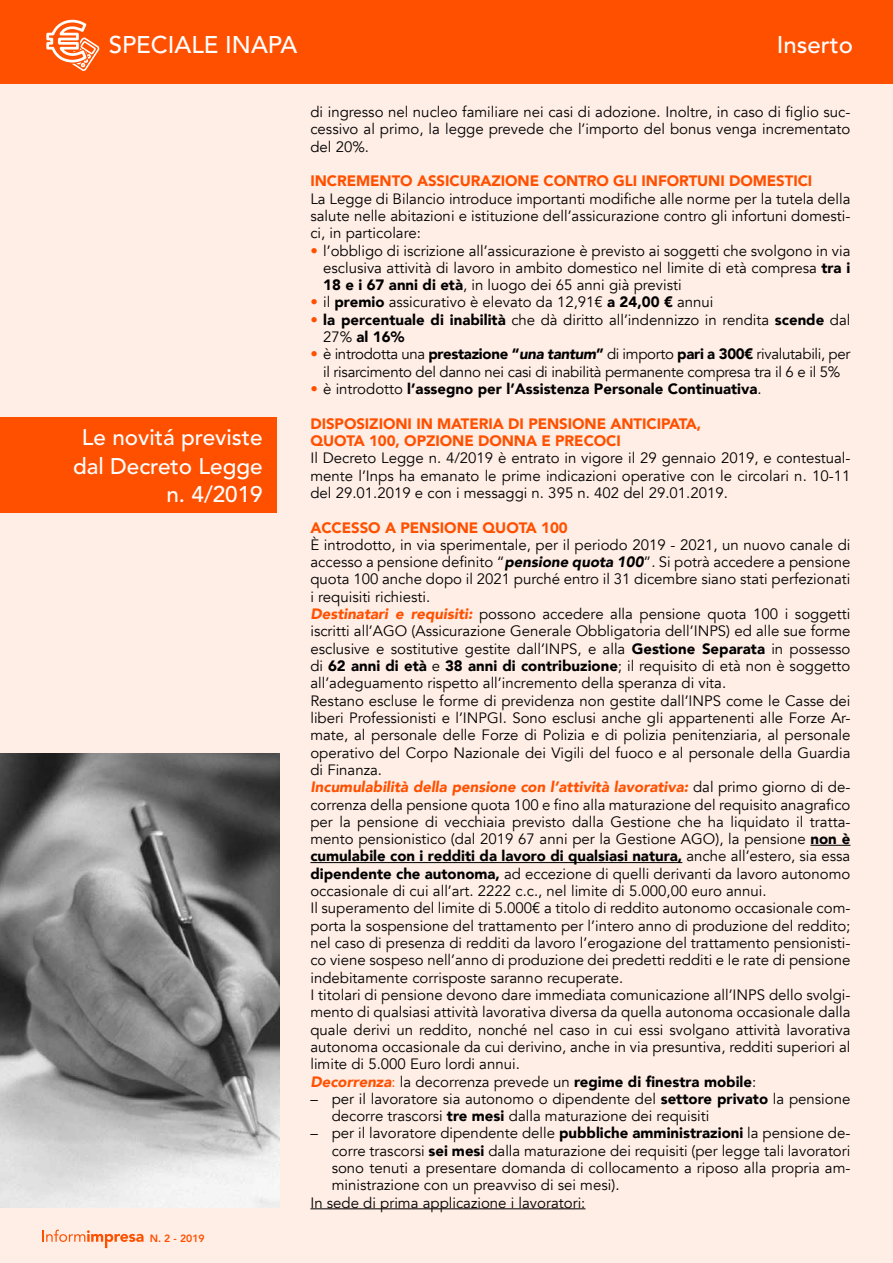
<style>
.page{position:relative;width:893px;height:1263px;background:#fff}
.page>*{position:absolute;margin:0;border:0;box-sizing:border-box;transform-origin:0 0}
.t1{font:500 24px "Avenir LT Std";color:#fff}
.t2{font:500 22.5px/28.5px "Avenir LT Std";color:#fff;text-align:right}
.t3{font:15px/17.2px "Avenir";color:#000;text-align:justify}
.t4{font:900 15px/17.2px "Avenir LT Std";letter-spacing:-.005em;color:#ff5000}
.t5{font:15px/17.2px "Avenir";letter-spacing:-.02em;color:#000;text-align:center}
.t6{font:900 15px "Avenir";color:#000}
.t7{font:800 10.5px "Avenir LT Std";color:#ff5000}
.s1{font-family:"Avenir LT Std";color:#ff5000}
.s2{font-weight:900}
.s3{font-weight:900;font-style:italic}
.s4{font-family:"Avenir LT Std";font-weight:400;color:#ff5000}
.s5{font-weight:400}
.s6{font-weight:900;font-style:italic;color:#ff5000}
.s7{color:#ff5000}
</style>
<div class="page">
<div style="left:0;top:74px;width:893px;height:1189px;background:#ffeee6"></div>
<div style="left:0;top:0;width:893px;height:83px;background:#ff5000"></div>
<svg style="left:46px;top:19px;width:54px;height:52px"></svg>
<svg style="left:43px;top:1229px;width:101px;height:19px"></svg>
<hr style="left:810px;top:845px;width:40px;height:1px;background:#000">
<hr style="left:310px;top:862px;width:372px;height:1px;background:#000">
<hr style="left:310px;top:1208px;width:275px;height:1px;background:#000">
<img style="left:0;top:753px;width:279px;height:455px">
<div style="left:0;top:417px;width:276px;height:96px;background:#ff5000"></div>
<h1 class="t1" style="left:109px;top:31px;width:190px">SPECIALE INAPA</h1>
<h1 class="t1" style="left:777px;top:31px;width:78px">Inserto</h1>
<h2 class="t2" style="left:73px;top:424px;width:191px">Le novitá previste dal Decreto Legge n. 4/2019</h2>
<p class="t7" style="left:150px;top:1232px;width:57px">N. 2 - 2019</p>
<p class="t3" style="left:310px;top:104px;width:542px">di ingresso nel nucleo familiare nei casi di adozione. Inoltre, in caso di figlio suc&shy;cessivo al primo, la legge prevede che l’importo del bonus venga incrementato del 20%.</p>
<p class="t4" style="left:310px;top:172px;width:503px">INCREMENTO ASSICURAZIONE CONTRO GLI INFORTUNI DOMESTICI</p>
<p class="t3" style="left:310px;top:190px;width:542px">La Legge di Bilancio introduce importanti modifiche alle norme per la tutela della salute nelle abitazioni e istituzione dell’assicurazione contro gli infortuni domesti&shy;ci, in particolare:</p>
<p class="t3" style="left:323px;top:242px;width:529px;text-indent:-13px"><span class="s1">•</span> l’obbligo di iscrizione all’assicurazione è previsto ai soggetti che svolgono in via esclusiva attività di lavoro in ambito domestico nel limite di età compresa <span class="s2">tra i 18 e i 67 anni di età</span>, in luogo dei 65 anni già previsti</p>
<p class="t3" style="left:310px;top:294px;width:405px"><span class="s1">•</span> il <span class="s2">premio</span> assicurativo è elevato da 12,91€ <span class="s2">a 24,00 €</span> annui</p>
<p class="t3" style="left:323px;top:311px;width:529px;text-indent:-13px"><span class="s1">•</span> <span class="s2">la percentuale di inabilità</span> che dà diritto all’indennizzo in rendita <span class="s2">scende</span> dal<br>27% <span class="s2">al 16%</span></p>
<p class="t5" style="left:310px;top:346px;width:541px"><span class="s1">•</span> è introdotta una <span class="s2">prestazione “</span><span class="s3">una tantum</span><span class="s2">”</span> di importo <span class="s2">pari a 300€</span> rivalutabili, per il risarcimento del danno nei casi di inabilità permanente compresa tra il 6 e il 5%</p>
<p class="t6" style="left:310px;top:376px;width:453px"><span class="s4">•</span> <span class="s5">è introdotto</span> l’assegno per l’Assistenza Personale Continuativa<span class="s5">.</span></p>
<p class="t4" style="left:310px;top:415px;width:392px">DISPOSIZIONI IN MATERIA DI PENSIONE ANTICIPATA,<br>QUOTA 100, OPZIONE DONNA E PRECOCI</p>
<p class="t3" style="left:310px;top:450px;width:542px">Il Decreto Legge n. 4/2019 è entrato in vigore il 29 gennaio 2019, e contestual&shy;mente l’Inps ha emanato le prime indicazioni operative con le circolari n. 10-11 del 29.01.2019 e con i messaggi n. 395 n. 402 del 29.01.2019.</p>
<p class="t4" style="left:310px;top:519px;width:259px">ACCESSO A PENSIONE QUOTA 100</p>
<p class="t3" style="left:310px;top:536px;width:542px;text-align:left">È introdotto, in via sperimentale, per il periodo 2019 - 2021, un nuovo canale di accesso a pensione definito “<span class="s3">pensione quota 100</span>”. Si potrà accedere a pensione quota 100 anche dopo il 2021 purché entro il 31 dicembre siano stati perfezionati i requisiti richiesti.<br><span class="s6">Destinatari e requisiti:</span> possono accedere alla pensione quota 100 i soggetti iscritti all’AGO (Assicurazione Generale Obbligatoria dell’INPS) ed alle sue forme esclusive e sostitutive gestite dall’INPS, e alla <span class="s2">Gestione Separata</span> in possesso di <span class="s2">62 anni di età</span> e <span class="s2">38 anni di contribuzione</span>; il requisito di età non è soggetto all’adeguamento rispetto all’incremento della speranza di vita.<br>Restano escluse le forme di previdenza non gestite dall’INPS come le Casse dei liberi Professionisti e l’INPGI. Sono esclusi anche gli appartenenti alle Forze Ar&shy;mate, al personale delle Forze di Polizia e di polizia penitenziaria, al personale operativo del Corpo Nazionale dei Vigili del fuoco e al personale della Guardia di Finanza.<br><span class="s6">Incumulabilità della pensione con l’attività lavorativa:</span> dal primo giorno di de&shy;correnza della pensione quota 100 e fino alla maturazione del requisito anagrafico per la pensione di vecchiaia previsto dalla Gestione che ha liquidato il tratta&shy;mento pensionistico (dal 2019 67 anni per la Gestione AGO), la pensione <span class="s2">non è cumulabile con i redditi da lavoro di qualsiasi natura,</span> anche all’estero, sia essa <span class="s2">dipendente che autonoma,</span> ad eccezione di quelli derivanti da lavoro autonomo occasionale di cui all’art. 2222 c.c., nel limite di 5.000,00 euro annui.<br>Il superamento del limite di 5.000€ a titolo di reddito autonomo occasionale com&shy;porta la sospensione del trattamento per l’intero anno di produzione del reddito; nel caso di presenza di redditi da lavoro l’erogazione del trattamento pensionisti&shy;co viene sospeso nell’anno di produzione dei predetti redditi e le rate di pensione indebitamente corrisposte saranno recuperate.<br>I titolari di pensione devono dare immediata comunicazione all’INPS dello svolgi&shy;mento di qualsiasi attività lavorativa diversa da quella autonoma occasionale dalla quale derivi un reddito, nonché nel caso in cui essi svolgano attività lavorativa autonoma occasionale da cui derivino, anche in via presuntiva, redditi superiori al limite di 5.000 Euro lordi annui.<br><span class="s6">Decorrenza</span><span class="s7">:</span> la decorrenza prevede un <span class="s2">regime di finestra mobile</span>:</p>
<p class="t3" style="left:332px;top:1090px;width:520px;text-indent:-21px">– per il lavoratore sia autonomo o dipendente del <span class="s2">settore privato</span> la pensione decorre trascorsi <span class="s2">tre mesi</span> dalla maturazione dei requisiti</p>
<p class="t3" style="left:310px;top:1125px;width:542px">– per il lavoratore dipendente delle <span class="s2">pubbliche amministrazioni</span> la pensione de-</p>
<p class="t3" style="left:332px;top:1142px;width:520px">corre trascorsi <span class="s2">sei mesi</span> dalla maturazione dei requisiti (per legge tali lavoratori</p>
<p class="t3" style="left:332px;top:1159px;width:520px">sono tenuti a presentare domanda di collocamento a riposo alla propria am-</p>
<p class="t3" style="left:332px;top:1177px;width:289px">ministrazione con un preavviso di sei mesi).</p>
<p class="t3" style="left:310px;top:1194px;width:277px">In sede di prima applicazione i lavoratori:</p>
</div>
